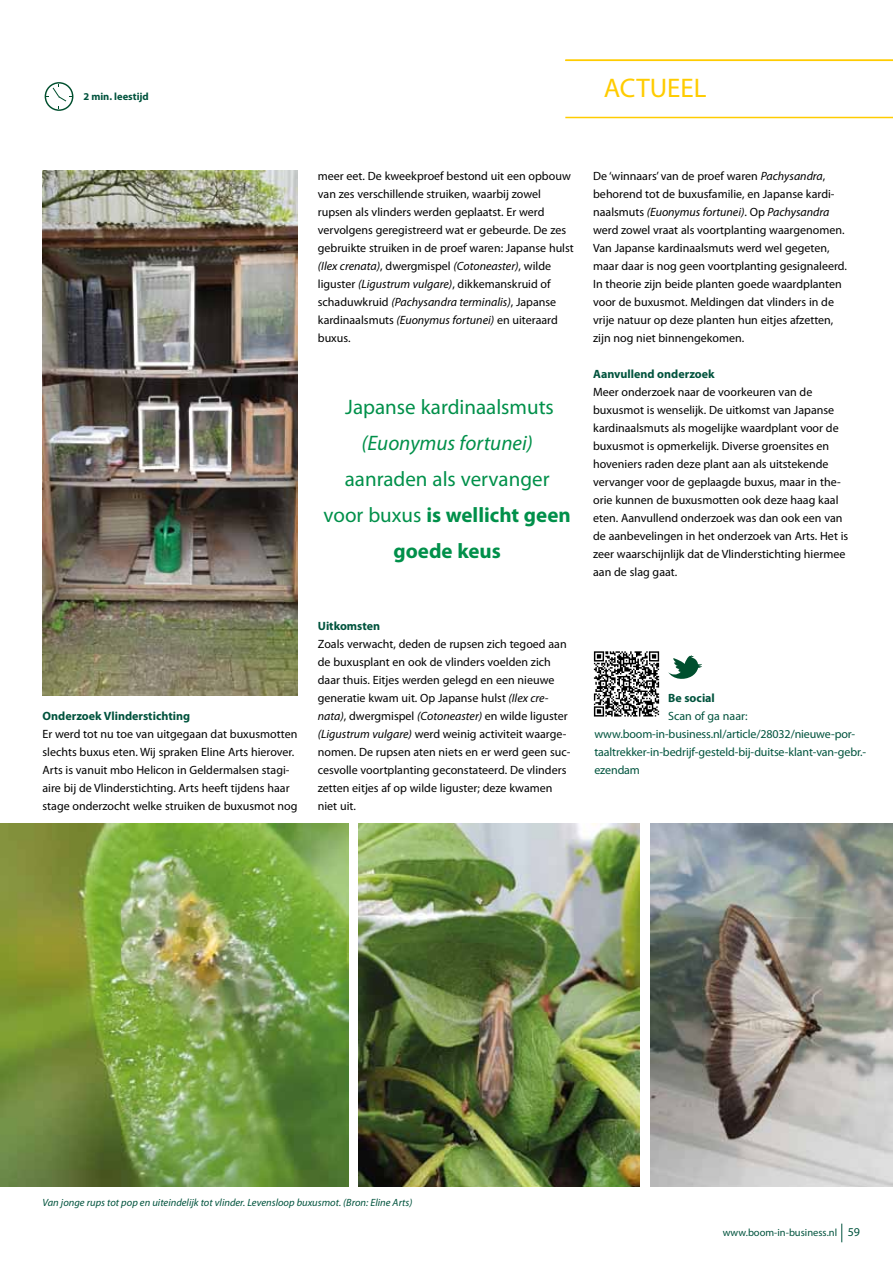
<style>
.page{position:relative;width:893px;height:1263px;background:#fff}
.page>*{position:absolute;margin:0;border:0;box-sizing:border-box;transform-origin:0 0}
.t1{font:27px "Myriad Pro";color:#fc0}
.t2{font:21px/36px "Myriad Pro";color:#00904a;text-align:center}
.t3{font:italic 21px "Myriad Pro";color:#00904a}
.t4{font:12px/18px "Myriad Pro";color:#000}
.t5{font:12px/18px "Myriad Pro";letter-spacing:-.01em;color:#00533d}
.t6{font:700 12px "Myriad Pro";color:#00533d}
.t7{font:italic 10.5px "Myriad Pro";color:#00533d}
.t8{font:10.5px "Myriad Pro";color:#00533d}
.t9{font:700 10.5px "Myriad Pro";color:#00533d}
.s1{font-style:italic}
.s2{font-weight:700}
.s3{font-size:12px}
</style>
<div class="page">
<svg style="left:841px;top:1223px;width:1px;height:19px"></svg>
<hr style="left:565px;top:117px;width:328px;height:1px;background:#fc0">
<hr style="left:565px;top:60px;width:328px;height:1px;background:#fc0">
<svg style="left:45px;top:82px;width:28px;height:29px"></svg>
<img style="left:0;top:824px;width:349px;height:362px">
<img style="left:359px;top:824px;width:280px;height:362px">
<img style="left:651px;top:824px;width:242px;height:362px">
<img style="left:43px;top:170px;width:255px;height:525px">
<svg style="left:594px;top:651px;width:65px;height:65px"></svg>
<svg style="left:668px;top:655px;width:34px;height:24px"></svg>
<p class="t9" style="left:83px;top:90px;width:67px">2 min. leestijd</p>
<h1 class="t1" style="left:604px;top:71px;width:104px">ACTUEEL</h1>
<p class="t6" style="left:43px;top:708px;width:149px">Onderzoek Vlinderstichting</p>
<p class="t4" style="left:43px;top:725px;width:256px">Er werd tot nu toe van uitgegaan dat buxusmotten slechts buxus eten. Wij spraken Eline Arts hierover.<br>Arts is vanuit mbo Helicon in Geldermalsen stagi&shy;aire bij de Vlinderstichting. Arts heeft tijdens haar stage onderzocht welke struiken de buxusmot nog</p>
<p class="t4" style="left:318px;top:167px;width:257px">meer eet. De kweekproef bestond uit een opbouw van zes verschillende struiken, waarbij zowel rupsen als vlinders werden geplaatst. Er werd vervolgens geregistreerd wat er gebeurde. De zes gebruikte struiken in de proef waren: Japanse hulst <span class="s1">(Ilex crenata)</span>, dwergmispel <span class="s1">(Cotoneaster)</span>, wilde liguster <span class="s1">(Ligustrum vulgare)</span>, dikkemanskruid of schaduwkruid <span class="s1">(Pachysandra terminalis)</span>, Japanse kardinaalsmuts <span class="s1">(Euonymus fortunei)</span> en uiteraard buxus.</p>
<h2 class="t2" style="left:345px;top:389px;width:210px">Japanse kardinaalsmuts</h2>
<h2 class="t3" style="left:362px;top:430px;width:173px">(Euonymus fortunei)</h2>
<h2 class="t2" style="left:324px;top:461px;width:249px">aanraden als vervanger voor buxus <span class="s2">is wellicht geen goede keus</span></h2>
<p class="t6" style="left:318px;top:618px;width:64px">Uitkomsten</p>
<p class="t4" style="left:318px;top:635px;width:254px">Zoals verwacht, deden de rupsen zich tegoed aan de buxusplant en ook de vlinders voelden zich daar thuis. Eitjes werden gelegd en een nieuwe generatie kwam uit. Op Japanse hulst <span class="s1">(Ilex cre&shy;nata)</span>, dwergmispel <span class="s1">(Cotoneaster)</span> en wilde liguster <span class="s1">(Ligustrum vulgare)</span> werd weinig activiteit waarge&shy;nomen. De rupsen aten niets en er werd geen suc&shy;cesvolle voortplanting geconstateerd. De vlinders zetten eitjes af op wilde liguster; deze kwamen niet uit.</p>
<p class="t4" style="left:593px;top:167px;width:255px">De ‘winnaars’ van de proef waren <span class="s1">Pachysandra</span>, behorend tot de buxusfamilie, en Japanse kardi&shy;naalsmuts <span class="s1">(Euonymus fortunei)</span>. Op <span class="s1">Pachysandra </span>werd zowel vraat als voortplanting waargenomen.<br>Van Japanse kardinaalsmuts werd wel gegeten, maar daar is nog geen voortplanting gesignaleerd.<br>In theorie zijn beide planten goede waardplanten voor de buxusmot. Meldingen dat vlinders in de vrije natuur op deze planten hun eitjes afzetten, zijn nog niet binnengekomen.</p>
<p class="t6" style="left:593px;top:366px;width:123px">Aanvullend onderzoek</p>
<p class="t4" style="left:593px;top:383px;width:257px">Meer onderzoek naar de voorkeuren van de buxusmot is wenselijk. De uitkomst van Japanse kardinaalsmuts als mogelijke waardplant voor de buxusmot is opmerkelijk. Diverse groensites en hoveniers raden deze plant aan als uitstekende vervanger voor de geplaagde buxus, maar in the&shy;orie kunnen de buxusmotten ook deze haag kaal eten. Aanvullend onderzoek was dan ook een van de aanbevelingen in het onderzoek van Arts. Het is zeer waarschijnlijk dat de Vlinderstichting hiermee aan de slag gaat.</p>
<p class="t6" style="left:668px;top:690px;width:48px">Be social</p>
<p class="t5" style="left:594px;top:707px;width:273px;text-indent:74px">Scan of ga naar: www.boom-in-business.nl/article/28032/nieuwe-por&shy;taaltrekker-in-bedrijf-gesteld-bij-duitse-klant-van-gebr.- ezendam</p>
<p class="t7" style="left:43px;top:1196px;width:371px">Van jonge rups tot pop en uiteindelijk tot vlinder. Levensloop buxusmot. (Bron: Eline Arts)</p>
<p class="t8" style="left:723px;top:1226px;width:139px">www.boom-in-business.nl <span class="s3">59</span></p>
</div>
